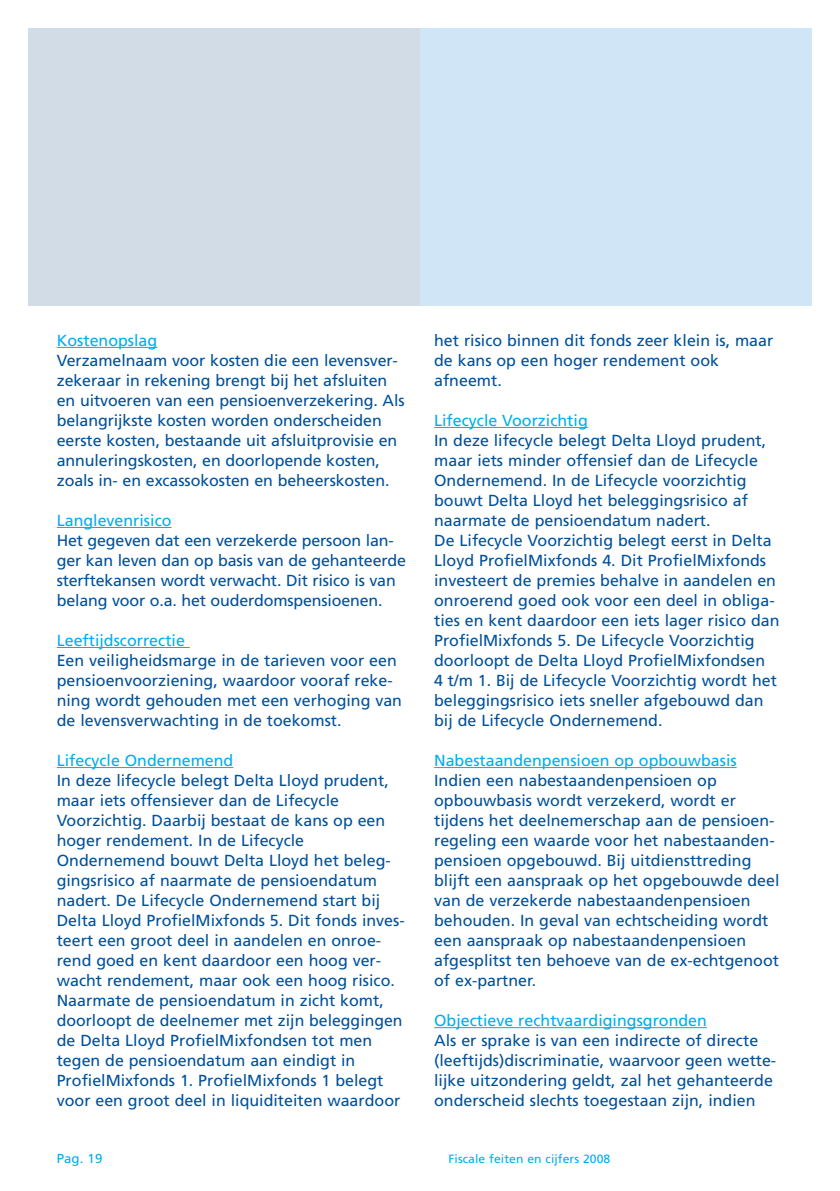
<style>
.page{position:relative;width:840px;height:1191px;background:#fff}
.page>*{position:absolute;margin:0;border:0;box-sizing:border-box;transform-origin:0 0}
.t1{font:16px/20px "Frutiger LT";color:#01519b}
.t2{font:16px "Frutiger LT";color:#00aeef}
.t3{font:13px "Frutiger LT";color:#00aeef}
.t4{font:12px "Frutiger LT";letter-spacing:.005em;color:#00aeef}
</style>
<div class="page">
<div style="left:28px;top:28px;width:392px;height:278px;background:#d2dce6"></div>
<div style="left:420px;top:28px;width:391px;height:278px;background:#d0e5f5"></div>
<hr style="left:57px;top:347px;width:100px;height:1px;background:#00aeef">
<hr style="left:57px;top:527px;width:114px;height:1px;background:#00aeef">
<hr style="left:57px;top:647px;width:133px;height:1px;background:#00aeef">
<hr style="left:57px;top:767px;width:176px;height:1px;background:#00aeef">
<hr style="left:434px;top:427px;width:78px;height:1px;background:#00aeef">
<hr style="left:512px;top:427px;width:75px;height:1px;background:#00aeef">
<hr style="left:434px;top:767px;width:302px;height:1px;background:#00aeef">
<hr style="left:434px;top:1027px;width:272px;height:1px;background:#00aeef">
<p class="t2" style="left:57px;top:334px;width:102px">Kostenopslag</p>
<p class="t1" style="left:57px;top:351px;width:349px">Verzamelnaam voor kosten die een levensver&shy;zekeraar in rekening brengt bij het afsluiten en uitvoeren van een pensioenverzekering. Als belangrijkste kosten worden onderscheiden eerste kosten, bestaande uit afsluitprovisie en annuleringskosten, en doorlopende kosten, zoals in- en excassokosten en beheerskosten.</p>
<p class="t2" style="left:57px;top:514px;width:116px">Langlevenrisico</p>
<p class="t1" style="left:57px;top:531px;width:350px">Het gegeven dat een verzekerde persoon lan&shy;ger kan leven dan op basis van de gehanteerde sterftekansen wordt verwacht. Dit risico is van belang voor o.a. het ouderdomspensioenen.</p>
<p class="t2" style="left:57px;top:634px;width:130px">Leeftijdscorrectie</p>
<p class="t1" style="left:57px;top:651px;width:346px">Een veiligheidsmarge in de tarieven voor een pensioenvoorziening, waardoor vooraf reke&shy;ning wordt gehouden met een verhoging van de levensverwachting in de toekomst.</p>
<p class="t2" style="left:57px;top:754px;width:178px">Lifecycle Ondernemend</p>
<p class="t1" style="left:57px;top:771px;width:349px">In deze lifecycle belegt Delta Lloyd prudent, maar iets offensiever dan de Lifecycle Voorzichtig. Daarbij bestaat de kans op een hoger rendement. In de Lifecycle Ondernemend bouwt Delta Lloyd het beleg&shy;gingsrisico af naarmate de pensioendatum nadert. De Lifecycle Ondernemend start bij Delta Lloyd ProfielMixfonds 5. Dit fonds inves&shy;teert een groot deel in aandelen en onroe&shy;rend goed en kent daardoor een hoog ver&shy;wacht rendement, maar ook een hoog risico.<br>Naarmate de pensioendatum in zicht komt, doorloopt de deelnemer met zijn beleggingen de Delta Lloyd ProfielMixfondsen tot men tegen de pensioendatum aan eindigt in ProfielMixfonds 1. ProfielMixfonds 1 belegt voor een groot deel in liquiditeiten waardoor</p>
<p class="t1" style="left:434px;top:331px;width:340px">het risico binnen dit fonds zeer klein is, maar de kans op een hoger rendement ook afneemt.</p>
<p class="t2" style="left:434px;top:414px;width:155px">Lifecycle Voorzichtig</p>
<p class="t1" style="left:434px;top:431px;width:347px">In deze lifecycle belegt Delta Lloyd prudent, maar iets minder offensief dan de Lifecycle Ondernemend. In de Lifecycle voorzichtig bouwt Delta Lloyd het beleggingsrisico af naarmate de pensioendatum nadert.<br>De Lifecycle Voorzichtig belegt eerst in Delta Lloyd ProfielMixfonds 4. Dit ProfielMixfonds investeert de premies behalve in aandelen en onroerend goed ook voor een deel in obliga&shy;ties en kent daardoor een iets lager risico dan ProfielMixfonds 5. De Lifecycle Voorzichtig doorloopt de Delta Lloyd ProfielMixfondsen<br>4 t/m 1. Bij de Lifecycle Voorzichtig wordt het beleggingsrisico iets sneller afgebouwd dan bij de Lifecycle Ondernemend.</p>
<p class="t2" style="left:434px;top:754px;width:304px">Nabestaandenpensioen op opbouwbasis</p>
<p class="t1" style="left:434px;top:771px;width:347px">Indien een nabestaandenpensioen op opbouwbasis wordt verzekerd, wordt er tijdens het deelnemerschap aan de pensioen&shy;regeling een waarde voor het nabestaanden&shy;pensioen opgebouwd. Bij uitdiensttreding blijft een aanspraak op het opgebouwde deel van de verzekerde nabestaandenpensioen behouden. In geval van echtscheiding wordt een aanspraak op nabestaandenpensioen afgesplitst ten behoeve van de ex-echtgenoot of ex-partner.</p>
<p class="t2" style="left:434px;top:1014px;width:274px">Objectieve rechtvaardigingsgronden</p>
<p class="t1" style="left:434px;top:1031px;width:343px">Als er sprake is van een indirecte of directe (leeftijds)discriminatie, waarvoor geen wette&shy;lijke uitzondering geldt, zal het gehanteerde onderscheid slechts toegestaan zijn, indien</p>
<p class="t3" style="left:57px;top:1153px;width:47px">Pag. 19</p>
<p class="t4" style="left:448px;top:1154px;width:163px">Fiscale feiten en cijfers 2008</p>
</div>
